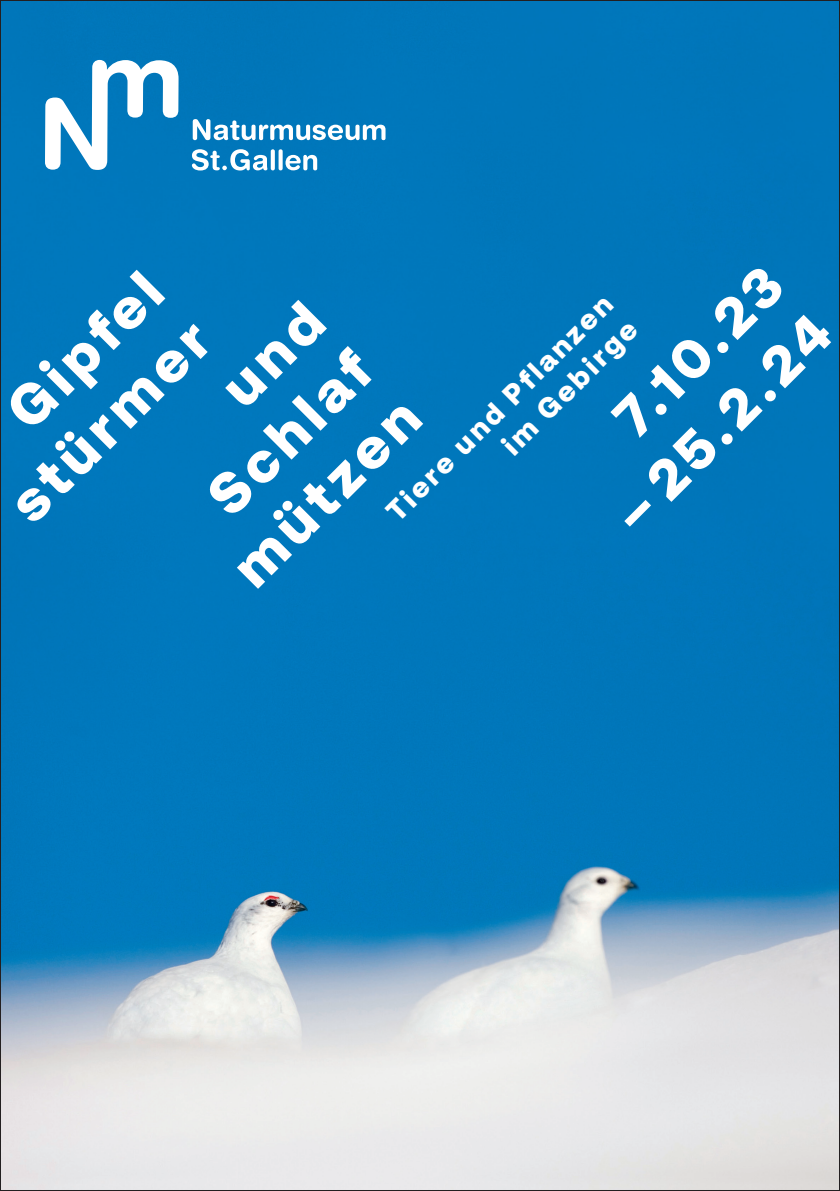
<style>
.page{position:relative;width:840px;height:1191px;background:#fff}
.page>*{position:absolute;margin:0;border:0;box-sizing:border-box;transform-origin:0 0}
.t1{font:900 58px "Aeonik Pro";color:#fff}
.t2{font:900 55.6px "Aeonik Pro";color:#fff}
.t3{font:900 29px/34.8px "Aeonik Pro";color:#fff;text-align:right}
</style>
<div class="page">
<img style="left:2px;top:2px;width:835px;height:1187px">
<svg style="left:45px;top:60px;width:133px;height:110px"></svg>
<svg style="left:192px;top:149px;width:125px;height:21px"></svg>
<svg style="left:193px;top:119px;width:192px;height:21px"></svg>
<div style="left:225px;top:300px;width:102px;height:109px;background:#0078bd"></div>
<p class="t2" style="left:600px;top:403px;width:213px;rotate:-45deg">7.10.23</p>
<p class="t1" style="left:-7px;top:395px;width:194px;rotate:-45deg">Gipfel</p>
<p class="t3" style="left:378px;top:503px;width:307px;rotate:-45deg">Tiere und Pflanzen im Gebirge</p>
<p class="t2" style="left:600px;top:500px;width:282px;rotate:-45deg">– 25.2.24</p>
<p class="t1" style="left:-5px;top:488px;width:259px;rotate:-45deg">stürmer</p>
<p class="t1" style="left:193px;top:481px;width:207px;rotate:-45deg">Schlaf</p>
<p class="t1" style="left:218px;top:552px;width:239px;rotate:-45deg">mützen</p>
</div>
